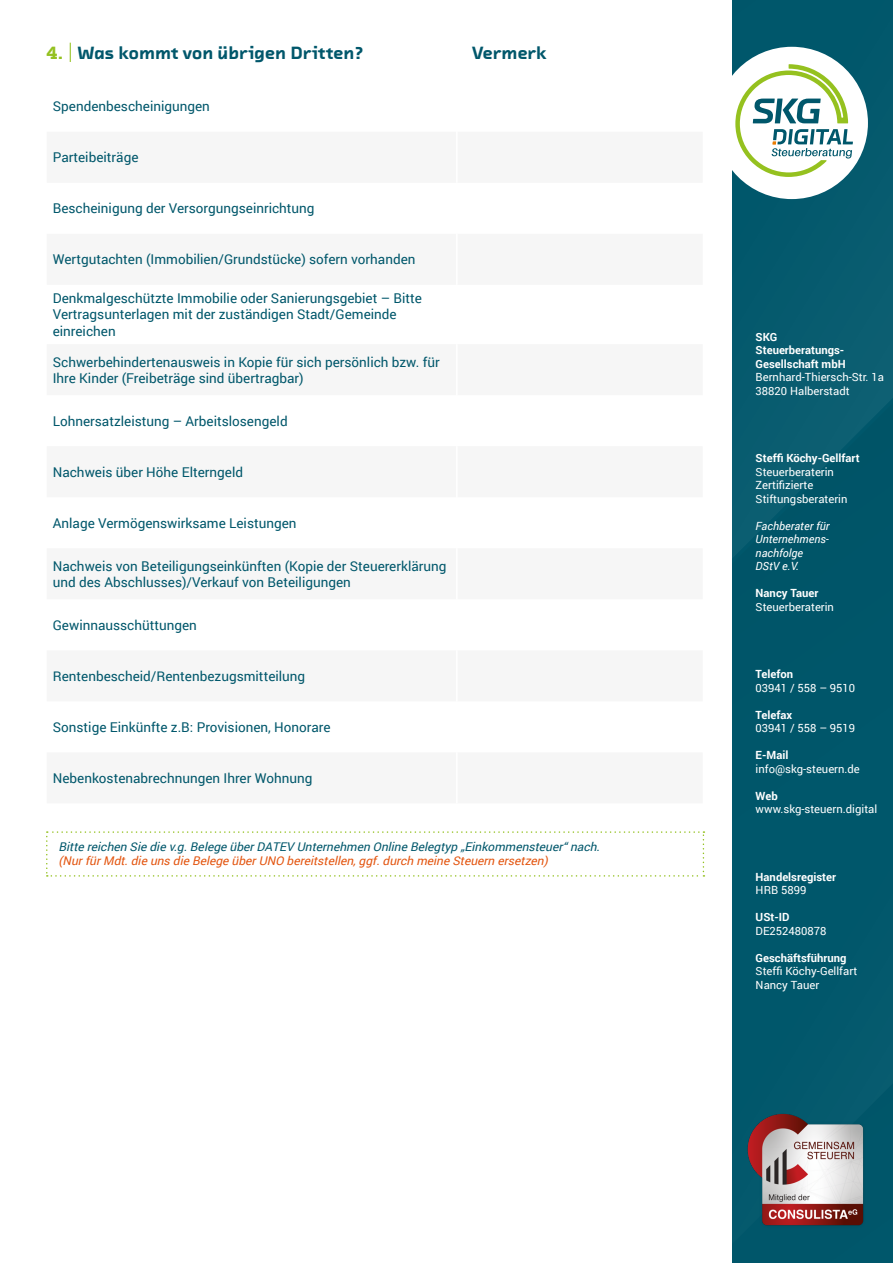
<style>
.page{position:relative;width:893px;height:1263px;background:#fff}
.page>*{position:absolute;margin:0;border:0;box-sizing:border-box;transform-origin:0 0}
.t1{font:900 18px "Chambers Sans OT";letter-spacing:-.01em;color:#00576b}
.t2{font:13.5px/16.2px "Roboto";color:#00576b}
.t3{font:italic 12px "Roboto";color:#00576b}
.t4{font:italic 12px "Roboto";color:#e35510}
.t5{font:11.25px/13.5px "Roboto";color:#fff}
.t6{font:700 11.25px/13.5px "Roboto";color:#fff}
.t7{font:italic 11.25px/13.5px "Roboto";color:#fff}
.s1{color:#94c120}
.s2{font-weight:400;font-size:23.4px;color:#94c120}
</style>
<div class="page">
<svg style="left:732px;top:0;width:161px;height:1263px;background:#02576b"></svg>
<div style="left:716px;top:47px;width:152px;height:152px;background:#fff;border-radius:50%"></div>
<svg style="left:735px;top:64px;width:118px;height:113px"></svg>
<img style="left:747px;top:1109px;width:131px;height:130px">
<svg style="left:46px;top:831px;width:658px;height:46px"></svg>
<h1 class="t1" style="left:47px;top:41px;width:318px"><span class="s1">4.</span> <span class="s2">|</span> Was kommt von übrigen Dritten?</h1>
<h1 class="t1" style="left:472px;top:41px;width:76px">Vermerk</h1>
<p class="t2" style="left:53px;top:98px;width:159px">Spendenbescheinigungen</p>
<p class="t2" style="left:53px;top:149px;width:87px">Parteibeiträge</p>
<p class="t2" style="left:53px;top:200px;width:263px">Bescheinigung der Versorgungseinrichtung</p>
<p class="t2" style="left:53px;top:251px;width:364px">Wertgutachten (Immobilien/Grundstücke) sofern vorhanden</p>
<p class="t2" style="left:53px;top:290px;width:371px">Denkmalgeschützte Immobilie oder Sanierungsgebiet – Bitte<br>Vertragsunterlagen mit der zuständigen Stadt/Gemeinde einreichen</p>
<p class="t2" style="left:53px;top:353px;width:388px">Schwerbehindertenausweis in Kopie für sich persönlich bzw. für<br>Ihre Kinder (Freibeträge sind übertragbar)</p>
<p class="t2" style="left:53px;top:412px;width:236px">Lohnersatzleistung – Arbeitslosengeld</p>
<p class="t2" style="left:53px;top:463px;width:192px">Nachweis über Höhe Elterngeld</p>
<p class="t2" style="left:53px;top:514px;width:245px">Anlage Vermögenswirksame Leistungen</p>
<p class="t2" style="left:53px;top:557px;width:395px">Nachweis von Beteiligungseinkünften (Kopie der Steuererklärung und des Abschlusses)/Verkauf von Beteiligungen</p>
<p class="t2" style="left:53px;top:616px;width:146px">Gewinnausschüttungen</p>
<p class="t2" style="left:53px;top:667px;width:254px">Rentenbescheid/Rentenbezugsmitteilung</p>
<p class="t2" style="left:53px;top:718px;width:279px">Sonstige Einkünfte z.B: Provisionen, Honorare</p>
<p class="t2" style="left:53px;top:769px;width:261px">Nebenkostenabrechnungen Ihrer Wohnung</p>
<p class="t3" style="left:59px;top:838px;width:546px">Bitte reichen Sie die v.g.Belege überDATEV Unternehmen Online Belegtyp „Einkommensteuer“nach.</p>
<p class="t4" style="left:59px;top:852px;width:494px">(NurfürMdt.die unsdie Belege überUNO bereitstellen,ggf.durch meine Steuern ersetzen)</p>
<p class="t6" style="left:756px;top:329px;width:92px">SKG<br>Steuerberatungs-<br>Gesellschaft mbH</p>
<p class="t5" style="left:756px;top:370px;width:130px">Bernhard-Thiersch-Str. 1a<br>38820 Halberstadt</p>
<p class="t6" style="left:756px;top:451px;width:106px">Steffi Köchy-Gellfart</p>
<p class="t5" style="left:756px;top:464px;width:93px">Steuerberaterin<br>Zertifizierte<br>Stiftungsberaterin</p>
<p class="t7" style="left:756px;top:518px;width:75px">Fachberater für<br>Unternehmens&shy;nachfolge<br>DStV e.V.</p>
<p class="t6" style="left:756px;top:586px;width:64px">Nancy Tauer</p>
<p class="t5" style="left:756px;top:599px;width:80px">Steuerberaterin</p>
<p class="t6" style="left:756px;top:667px;width:39px">Telefon</p>
<p class="t5" style="left:756px;top:680px;width:101px">03941 / 558 – 9510</p>
<p class="t6" style="left:756px;top:707px;width:38px">Telefax</p>
<p class="t5" style="left:756px;top:721px;width:101px">03941 / 558 – 9519</p>
<p class="t6" style="left:756px;top:748px;width:34px">E-Mail</p>
<p class="t5" style="left:756px;top:761px;width:106px">info@skg-steuern.de</p>
<p class="t6" style="left:756px;top:788px;width:24px">Web</p>
<p class="t5" style="left:756px;top:802px;width:123px">www.skg-steuern.digital</p>
<p class="t6" style="left:756px;top:869px;width:82px">Handelsregister</p>
<p class="t5" style="left:756px;top:883px;width:52px">HRB 5899</p>
<p class="t6" style="left:756px;top:910px;width:35px">USt-ID</p>
<p class="t5" style="left:756px;top:923px;width:72px">DE252480878</p>
<p class="t6" style="left:756px;top:950px;width:92px">Geschäftsführung</p>
<p class="t5" style="left:756px;top:964px;width:103px">Steffi Köchy-Gellfart<br>Nancy Tauer</p>
</div>
